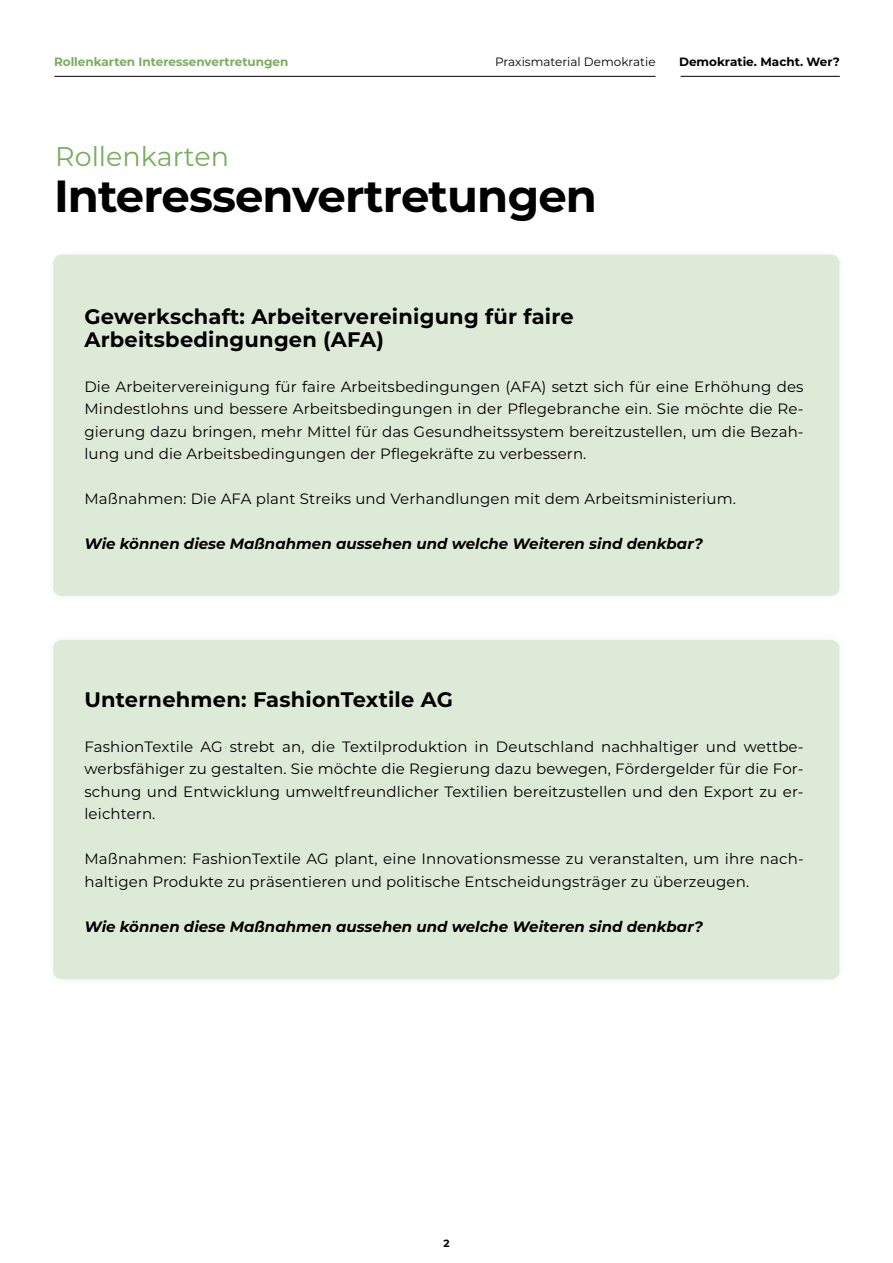
<style>
.page{position:relative;width:893px;height:1263px;background:#fff}
.page>*{position:absolute;margin:0;border:0;box-sizing:border-box;transform-origin:0 0}
.t1{font:700 45px "Montserrat";letter-spacing:-.02em;color:#000}
.t2{font:27px "Montserrat";color:#78ad5e}
.t3{font:700 21px/22.5px "Montserrat";letter-spacing:.01em;color:#000}
.t4{font:15px/22.5px "Montserrat";letter-spacing:.01em;color:#000;text-align:justify}
.t5{font:italic 700 15px "Montserrat";color:#000}
.t6{font:700 12px "Montserrat";color:#78ad5e}
.t7{font:12px "Montserrat";color:#000}
.t8{font:700 12px "Montserrat";color:#000}
.t9{font:700 10.5px "Montserrat";color:#000}
</style>
<div class="page">
<hr style="left:681px;top:76px;width:159px;height:1px;background:#000">
<hr style="left:54px;top:76px;width:602px;height:1px;background:#000">
<div style="left:53px;top:255px;width:786px;height:341px;background:#ddead7;border-radius:9px"></div>
<div style="left:53px;top:640px;width:786px;height:339px;background:#ddead7;border-radius:9px"></div>
<p class="t6" style="left:54px;top:53px;width:236px">Rollenkarten Interessenvertretungen</p>
<h2 class="t2" style="left:55px;top:138px;width:175px">Rollenkarten</h2>
<p class="t7" style="left:495px;top:53px;width:162px">Praxismaterial Demokratie</p>
<p class="t8" style="left:679px;top:53px;width:162px">Demokratie. Macht. Wer?</p>
<h1 class="t1" style="left:54px;top:163px;width:544px">Interessenvertretungen</h1>
<h3 class="t3" style="left:84px;top:304px;width:491px">Gewerkschaft: Arbeitervereinigung für faire<br>Arbeitsbedingungen (AFA)</h3>
<p class="t4" style="left:84px;top:374px;width:721px">Die Arbeitervereinigung für faire Arbeitsbedingungen (AFA) setzt sich für eine Erhöhung des Mindestlohns und bessere Arbeitsbedingungen in der Pflegebranche ein. Sie möchte die Re&shy;gierung dazu bringen, mehr Mittel für das Gesundheitssystem bereitzustellen, um die Bezah&shy;lung und die Arbeitsbedingungen der Pflegekräfte zu verbessern.</p>
<p class="t4" style="left:84px;top:487px;width:653px">Maßnahmen: Die AFA plant Streiks und Verhandlungen mit dem Arbeitsministerium.</p>
<p class="t5" style="left:84px;top:533px;width:620px">Wie können diese Maßnahmen aussehen und welche Weiteren sind denkbar?</p>
<h3 class="t3" style="left:84px;top:687px;width:370px">Unternehmen: FashionTextile AG</h3>
<p class="t4" style="left:84px;top:734px;width:721px">FashionTextile AG strebt an, die Textilproduktion in Deutschland nachhaltiger und wettbe&shy;werbsfähiger zu gestalten. Sie möchte die Regierung dazu bewegen, Fördergelder für die For&shy;schung und Entwicklung umweltfreundlicher Textilien bereitzustellen und den Export zu er&shy;leichtern.</p>
<p class="t4" style="left:84px;top:847px;width:721px">Maßnahmen: FashionTextile AG plant, eine Innovationsmesse zu veranstalten, um ihre nach&shy;haltigen Produkte zu präsentieren und politische Entscheidungsträger zu überzeugen.</p>
<p class="t5" style="left:84px;top:915px;width:620px">Wie können diese Maßnahmen aussehen und welche Weiteren sind denkbar?</p>
<p class="t9" style="left:443px;top:1235px;width:8px">2</p>
</div>
